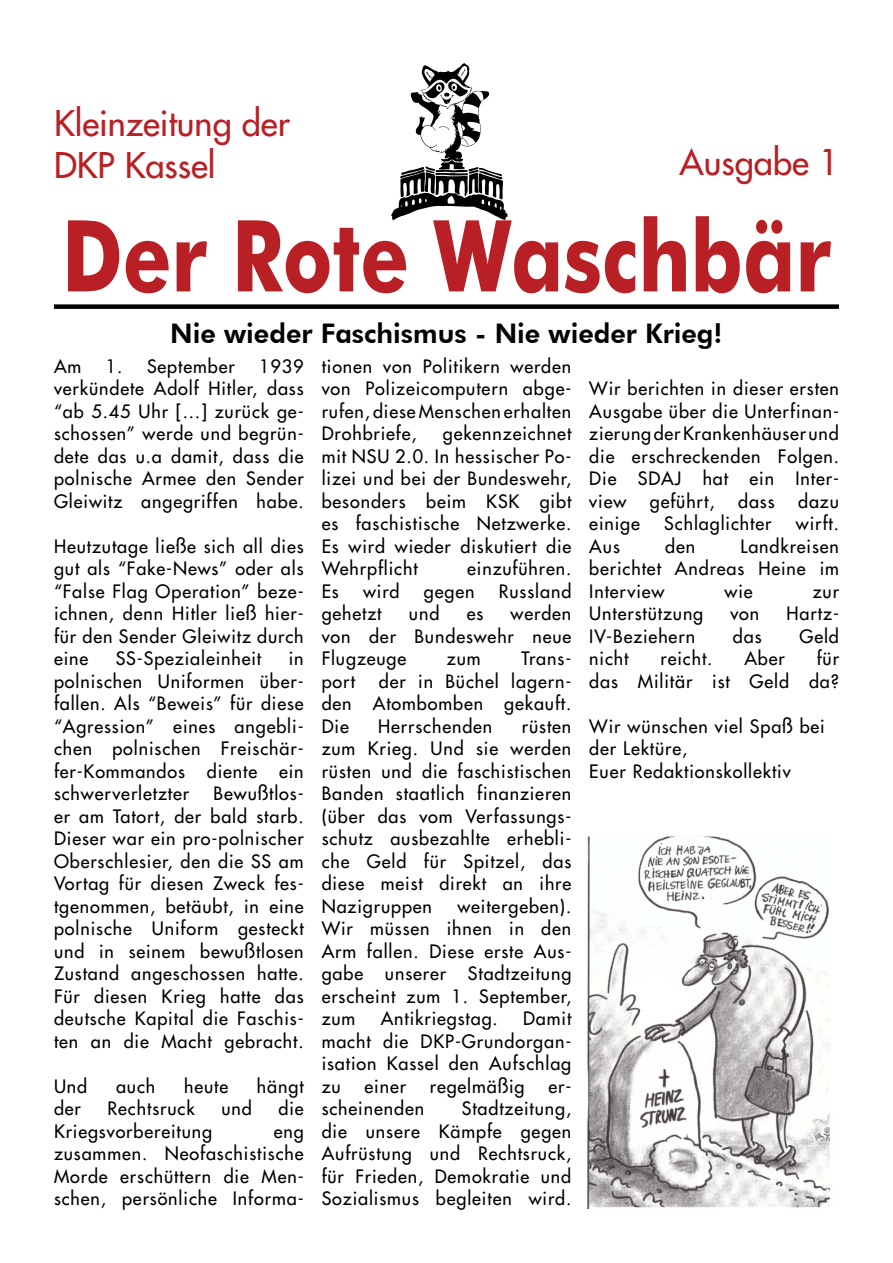
<style>
.page{position:relative;width:893px;height:1263px;background:#fff}
.page>*{position:absolute;margin:0;border:0;box-sizing:border-box;transform-origin:0 0}
.t1{font:700 99.3px "Futura BT";color:#b82025;scale:.8 1}
.t2{font:34.5px/41.4px "Futura";color:#b82025}
.t3{font:800 27px "Futura BT";color:#000}
.t4{font:18px/22.5px "Futura";letter-spacing:.05em;color:#000;text-align:justify}
</style>
<div class="page">
<svg style="left:391px;top:63px;width:116px;height:157px"></svg>
<div style="left:54px;top:304px;width:785px;height:5px;background:#000"></div>
<img style="left:587px;top:836px;width:243px;height:373px">
<p class="t2" style="left:54px;top:103px;width:237px">Kleinzeitung der<br>DKP Kassel</p>
<p class="t2" style="left:679px;top:141px;width:161px">Ausgabe 1</p>
<p class="t1" style="left:62px;top:196px;width:963px">Der Rote Waschbär</p>
<p class="t3" style="left:170px;top:317px;width:554px">Nie wieder Faschismus - Nie wieder Krieg!</p>
<p class="t4" style="left:54px;top:355px;width:29px">Am</p>
<p class="t4" style="left:106px;top:355px;width:130px">1. September</p>
<p class="t4" style="left:54px;top:355px;width:251px;text-indent:205px">1939 verkündete Adolf Hitler, dass “ab 5.45 Uhr […] zurück ge&shy;schossen” werde und begrün&shy;dete das u.a damit, dass die polnische Armee den Sender Gleiwitz angegriffen habe.</p>
<p class="t4" style="left:54px;top:535px;width:251px">Heutzutage ließe sich all dies gut als “Fake-News” oder als “False Flag Operation” beze&shy;ichnen, denn Hitler ließ hier&shy;für den Sender Gleiwitz durch eine</p>
<p class="t4" style="left:116px;top:647px;width:147px">SS-Spezialeinheit</p>
<p class="t4" style="left:54px;top:647px;width:251px;text-indent:235px">in polnischen Uniformen über&shy;fallen. Als “Beweis” für diese “Agression” eines angebli&shy;chen polnischen Freischär&shy;fer-Kommandos diente ein schwerverletzter</p>
<p class="t4" style="left:54px;top:782px;width:251px;text-indent:160px">Bewußtlos&shy;er am Tatort, der bald starb.<br>Dieser war ein pro-polnischer Oberschlesier, den die SS am Vortag für diesen Zweck fes&shy;tgenommen, betäubt, in eine polnische Uniform gesteckt und in seinem bewußtlosen Zustand angeschossen hatte.<br>Für diesen Krieg hatte das deutsche Kapital die Faschis&shy;ten an die Macht gebracht.</p>
<p class="t4" style="left:54px;top:1075px;width:35px">Und</p>
<p class="t4" style="left:116px;top:1075px;width:41px">auch</p>
<p class="t4" style="left:184px;top:1075px;width:46px">heute</p>
<p class="t4" style="left:257px;top:1075px;width:48px">hängt</p>
<p class="t4" style="left:54px;top:1097px;width:28px">der</p>
<p class="t4" style="left:108px;top:1097px;width:89px">Rechtsruck</p>
<p class="t4" style="left:221px;top:1097px;width:32px">und</p>
<p class="t4" style="left:278px;top:1097px;width:27px">die</p>
<p class="t4" style="left:54px;top:1120px;width:160px">Kriegsvorbereitung</p>
<p class="t4" style="left:54px;top:1120px;width:251px;text-indent:220px">eng zusammen. Neofaschistische Morde erschüttern die Men&shy;schen, persönliche Informa-</p>
<p class="t4" style="left:322px;top:355px;width:251px">tionen von Politikern werden von Polizeicomputern abge&shy;rufen, diese Menschen erhalten Drohbriefe,</p>
<p class="t4" style="left:322px;top:422px;width:251px;text-indent:121px">gekennzeichnet mit NSU 2.0. In hessischer Po&shy;lizei und bei der Bundeswehr, besonders beim KSK gibt es faschistische Netzwerke.</p>
<p class="t4" style="left:322px;top:535px;width:251px">Es wird wieder diskutiert die<br>Wehrpflicht</p>
<p class="t4" style="left:467px;top:557px;width:106px">einzuführen.</p>
<p class="t4" style="left:322px;top:580px;width:19px">Es</p>
<p class="t4" style="left:363px;top:580px;width:38px">wird</p>
<p class="t4" style="left:424px;top:580px;width:52px">gegen</p>
<p class="t4" style="left:499px;top:580px;width:74px">Russland</p>
<p class="t4" style="left:322px;top:602px;width:61px">gehetzt</p>
<p class="t4" style="left:409px;top:602px;width:32px">und</p>
<p class="t4" style="left:467px;top:602px;width:18px">es</p>
<p class="t4" style="left:322px;top:602px;width:251px;text-indent:189px">werden von der Bundeswehr neue Flugzeuge</p>
<p class="t4" style="left:447px;top:647px;width:35px">zum</p>
<p class="t4" style="left:521px;top:647px;width:51px">Trans-</p>
<p class="t4" style="left:322px;top:670px;width:251px;text-align:right">der in Büchel lagern-<br>den Atombomben gekauft.</p>
<p class="t4" style="left:322px;top:715px;width:29px">Die</p>
<p class="t4" style="left:378px;top:715px;width:116px">Herrschenden</p>
<p class="t4" style="left:322px;top:670px;width:35px">port</p>
<p class="t4" style="left:322px;top:715px;width:251px;text-indent:200px">rüsten zum Krieg. Und sie werden rüsten und die faschistischen Banden staatlich finanzieren (über das vom Verfassungs&shy;schutz ausbezahlte erhebli&shy;che Geld für Spitzel, das diese meist direkt an ihre Nazigruppen</p>
<p class="t4" style="left:457px;top:895px;width:115px">weitergeben).</p>
<p class="t4" style="left:322px;top:917px;width:251px">Wir müssen ihnen in den Arm fallen. Diese erste Aus&shy;gabe unserer Stadtzeitung erscheint zum 1. September, zum</p>
<p class="t4" style="left:381px;top:1007px;width:119px">Antikriegstag.</p>
<p class="t4" style="left:322px;top:1007px;width:251px;text-indent:201px">Damit macht die DKP-Grundorgan&shy;isation Kassel den Aufschlag zu</p>
<p class="t4" style="left:364px;top:1075px;width:43px">einer</p>
<p class="t4" style="left:430px;top:1075px;width:96px">regelmäßig</p>
<p class="t4" style="left:548px;top:1075px;width:24px">er-</p>
<p class="t4" style="left:322px;top:1097px;width:104px">scheinenden</p>
<p class="t4" style="left:322px;top:1097px;width:251px;text-indent:140px">Stadtzeitung, die unsere Kämpfe gegen Aufrüstung und Rechtsruck, für Frieden, Demokratie und Sozialismus begleiten wird.</p>
<p class="t4" style="left:589px;top:377px;width:251px">Wir berichten in dieser ersten Ausgabe über die Unterfinan&shy;zierung der Krankenhäuser und die erschreckenden Folgen.</p>
<p class="t4" style="left:589px;top:467px;width:251px">Die SDAJ hat ein Inter&shy;view</p>
<p class="t4" style="left:650px;top:490px;width:66px">geführt,</p>
<p class="t4" style="left:738px;top:490px;width:38px">dass</p>
<p class="t4" style="left:798px;top:490px;width:42px">dazu</p>
<p class="t4" style="left:589px;top:512px;width:52px">einige</p>
<p class="t4" style="left:664px;top:512px;width:109px">Schlaglichter</p>
<p class="t4" style="left:796px;top:512px;width:45px">wirft.</p>
<p class="t4" style="left:589px;top:535px;width:32px">Aus</p>
<p class="t4" style="left:665px;top:535px;width:32px">den</p>
<p class="t4" style="left:589px;top:535px;width:251px;text-align:right">Landkreisen<br>berichtet Andreas Heine im</p>
<p class="t4" style="left:589px;top:580px;width:77px">Interview</p>
<p class="t4" style="left:725px;top:580px;width:30px">wie</p>
<p class="t4" style="left:813px;top:580px;width:28px">zur</p>
<p class="t4" style="left:589px;top:602px;width:115px">Unterstützung</p>
<p class="t4" style="left:730px;top:602px;width:30px">von</p>
<p class="t4" style="left:786px;top:602px;width:54px">Hartz-</p>
<p class="t4" style="left:589px;top:625px;width:107px">IV-Beziehern</p>
<p class="t4" style="left:733px;top:625px;width:30px">das</p>
<p class="t4" style="left:799px;top:625px;width:41px">Geld</p>
<p class="t4" style="left:589px;top:647px;width:41px">nicht</p>
<p class="t4" style="left:660px;top:647px;width:53px">reicht.</p>
<p class="t4" style="left:744px;top:647px;width:42px">Aber</p>
<p class="t4" style="left:589px;top:647px;width:251px;text-align:right">für<br>das Militär ist Geld da?</p>
<p class="t4" style="left:589px;top:715px;width:237px">Wir wünschen viel Spaß bei der Lektüre,</p>
<p class="t4" style="left:589px;top:760px;width:203px">Euer Redaktionskollektiv</p>
</div>
